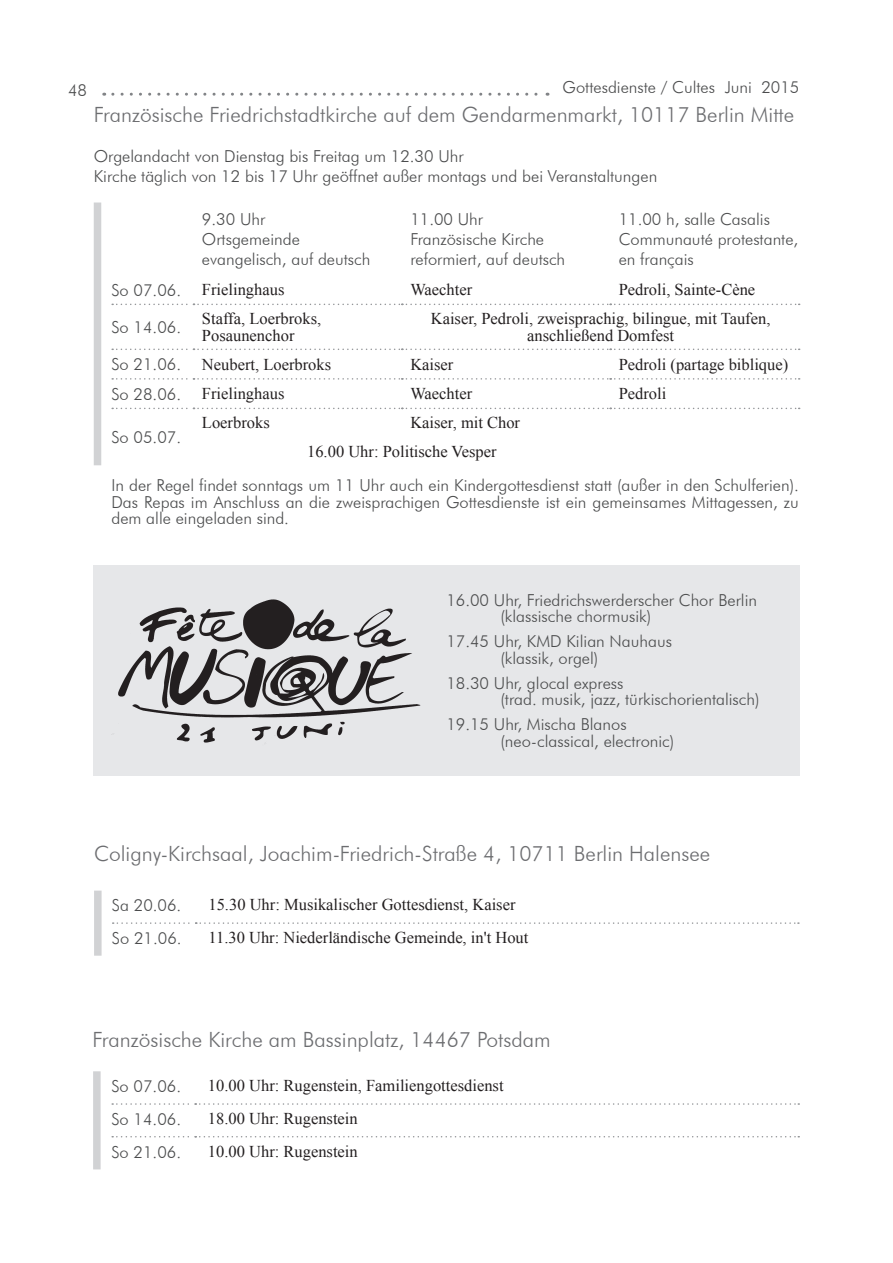
<style>
.page{position:relative;width:893px;height:1263px;background:#fff}
.page>*{position:absolute;margin:0;border:0;box-sizing:border-box;transform-origin:0 0}
.Huki_Head_groß{font:300 21px "Futura BT";color:#6c6d70}
.Huki_Head_klein{font:300 16.5px/16.5px "Futura BT";color:#4b4c4d}
.Fliestext_Kasten{font:16.5px/16.5px "Times New Roman";color:#231f20}
</style>
<div class="page">
<svg style="left:113px;top:93px;width:435px;height:3px"></svg>
<div style="left:93px;top:566px;width:707px;height:210px;background:#e6e7e9"></div>
<svg style="left:112px;top:1103px;width:687px;height:2px"></svg>
<svg style="left:112px;top:1136px;width:687px;height:1px"></svg>
<div style="left:94px;top:202px;width:7px;height:263px;background:#d1d2d4"></div>
<div style="left:94px;top:890px;width:8px;height:66px;background:#d1d2d4"></div>
<div style="left:93px;top:1071px;width:8px;height:98px;background:#d1d2d4"></div>
<svg style="left:112px;top:304px;width:688px;height:1px"></svg>
<svg style="left:112px;top:349px;width:688px;height:1px"></svg>
<svg style="left:112px;top:378px;width:688px;height:2px"></svg>
<svg style="left:112px;top:408px;width:688px;height:1px"></svg>
<svg style="left:113px;top:922px;width:686px;height:2px"></svg>
<img style="left:111px;top:599px;width:310px;height:144px">
<p class="Huki_Head_klein" style="left:68px;top:81px;width:21px">48</p>
<p class="Huki_Head_klein" style="left:563px;top:79px;width:238px">Gottesdienste / Cultes Juni 2015</p>
<p class="Huki_Head_groß" style="left:94px;top:102px;width:702px">Französische Friedrichstadtkirche auf dem Gendarmenmarkt, 10117 Berlin Mitte</p>
<p class="Huki_Head_klein" style="left:94px;top:148px;width:371px">Orgelandacht von Dienstag bis Freitag um 12.30 Uhr</p>
<p class="Huki_Head_klein" style="left:94px;top:167px;width:565px">Kirche täglich von 12 bis 17 Uhr geöffnet außer montags und bei Veranstaltungen</p>
<p class="Huki_Head_klein" style="left:202px;top:209px;width:170px;line-height:19.8px">9.30 Uhr<br>Ortsgemeinde evangelisch, auf deutsch</p>
<p class="Huki_Head_klein" style="left:410px;top:209px;width:156px;line-height:19.8px">11.00 Uhr<br>Französische Kirche reformiert, auf deutsch</p>
<p class="Huki_Head_klein" style="left:619px;top:209px;width:181px;line-height:19.8px">11.00 h, salle Casalis<br>Communauté protestante, en français</p>
<p class="Huki_Head_klein" style="left:111px;top:282px;width:71px">So 07.06.</p>
<p class="Fliestext_Kasten" style="left:202px;top:281px;width:84px">Frielinghaus</p>
<p class="Fliestext_Kasten" style="left:410px;top:281px;width:63px">Waechter</p>
<p class="Fliestext_Kasten" style="left:619px;top:281px;width:138px">Pedroli, Sainte-Cène</p>
<p class="Huki_Head_klein" style="left:111px;top:319px;width:71px">So 14.06.</p>
<p class="Fliestext_Kasten" style="left:202px;top:310px;width:121px">Staffa, Loerbroks,<br>Posaunenchor</p>
<p class="Fliestext_Kasten" style="left:431px;top:310px;width:341px">Kaiser, Pedroli, zweisprachig, bilingue, mit Taufen,</p>
<p class="Fliestext_Kasten" style="left:527px;top:327px;width:149px">anschließend Domfest</p>
<p class="Huki_Head_klein" style="left:111px;top:356px;width:71px">So 21.06.</p>
<p class="Fliestext_Kasten" style="left:202px;top:356px;width:131px">Neubert, Loerbroks</p>
<p class="Fliestext_Kasten" style="left:410px;top:356px;width:45px">Kaiser</p>
<p class="Fliestext_Kasten" style="left:619px;top:356px;width:171px">Pedroli (partage biblique)</p>
<p class="Huki_Head_klein" style="left:111px;top:386px;width:71px">So 28.06.</p>
<p class="Fliestext_Kasten" style="left:202px;top:385px;width:84px">Frielinghaus</p>
<p class="Fliestext_Kasten" style="left:410px;top:385px;width:63px">Waechter</p>
<p class="Fliestext_Kasten" style="left:619px;top:385px;width:49px">Pedroli</p>
<p class="Huki_Head_klein" style="left:111px;top:429px;width:71px">So 05.07.</p>
<p class="Fliestext_Kasten" style="left:202px;top:414px;width:69px">Loerbroks</p>
<p class="Fliestext_Kasten" style="left:410px;top:414px;width:111px">Kaiser, mit Chor</p>
<p class="Fliestext_Kasten" style="left:307px;top:443px;width:191px">16.00 Uhr: Politische Vesper</p>
<p class="Huki_Head_klein" style="left:111px;top:477px;width:689px;text-align:justify">In der Regel findet sonntags um 11 Uhr auch ein Kindergottesdienst statt (außer in den Schulferien).<br>Das Repas im Anschluss an die zweisprachigen Gottesdienste ist ein gemeinsames Mittagessen, zu dem alle eingeladen sind.</p>
<p class="Huki_Head_klein" style="left:500px;top:591px;width:258px;text-indent:-54px">16.00 Uhr, Friedrichswerderscher Chor Berlin (klassische chormusik)</p>
<p class="Huki_Head_klein" style="left:500px;top:633px;width:173px;text-indent:-54px">17.45 Uhr, KMD Kilian Nauhaus (klassik, orgel)</p>
<p class="Huki_Head_klein" style="left:500px;top:674px;width:261px;text-indent:-54px">18.30 Uhr, glocal express<br>(trad. musik, jazz, türkischorientalisch)</p>
<p class="Huki_Head_klein" style="left:500px;top:716px;width:175px;text-indent:-54px">19.15 Uhr, Mischa Blanos (neo-classical, electronic)</p>
<p class="Huki_Head_groß" style="left:94px;top:841px;width:618px">Coligny-Kirchsaal, Joachim-Friedrich-Straße 4, 10711 Berlin Halensee</p>
<p class="Huki_Head_klein" style="left:112px;top:897px;width:71px">Sa 20.06.</p>
<p class="Fliestext_Kasten" style="left:208px;top:896px;width:309px">15.30 Uhr: Musikalischer Gottesdienst, Kaiser</p>
<p class="Huki_Head_klein" style="left:112px;top:930px;width:71px">So 21.06.</p>
<p class="Fliestext_Kasten" style="left:208px;top:929px;width:321px">11.30 Uhr: Niederländische Gemeinde, in't Hout</p>
<p class="Huki_Head_groß" style="left:92px;top:1027px;width:460px">Französische Kirche am Bassinplatz, 14467 Potsdam</p>
<p class="Huki_Head_klein" style="left:111px;top:1078px;width:71px">So 07.06.</p>
<p class="Fliestext_Kasten" style="left:208px;top:1077px;width:297px">10.00 Uhr: Rugenstein, Familiengottesdienst</p>
<p class="Huki_Head_klein" style="left:111px;top:1111px;width:71px">So 14.06.</p>
<p class="Fliestext_Kasten" style="left:208px;top:1110px;width:151px">18.00 Uhr: Rugenstein</p>
<p class="Huki_Head_klein" style="left:111px;top:1143px;width:71px">So 21.06.</p>
<p class="Fliestext_Kasten" style="left:208px;top:1143px;width:151px">10.00 Uhr: Rugenstein</p>
</div>
